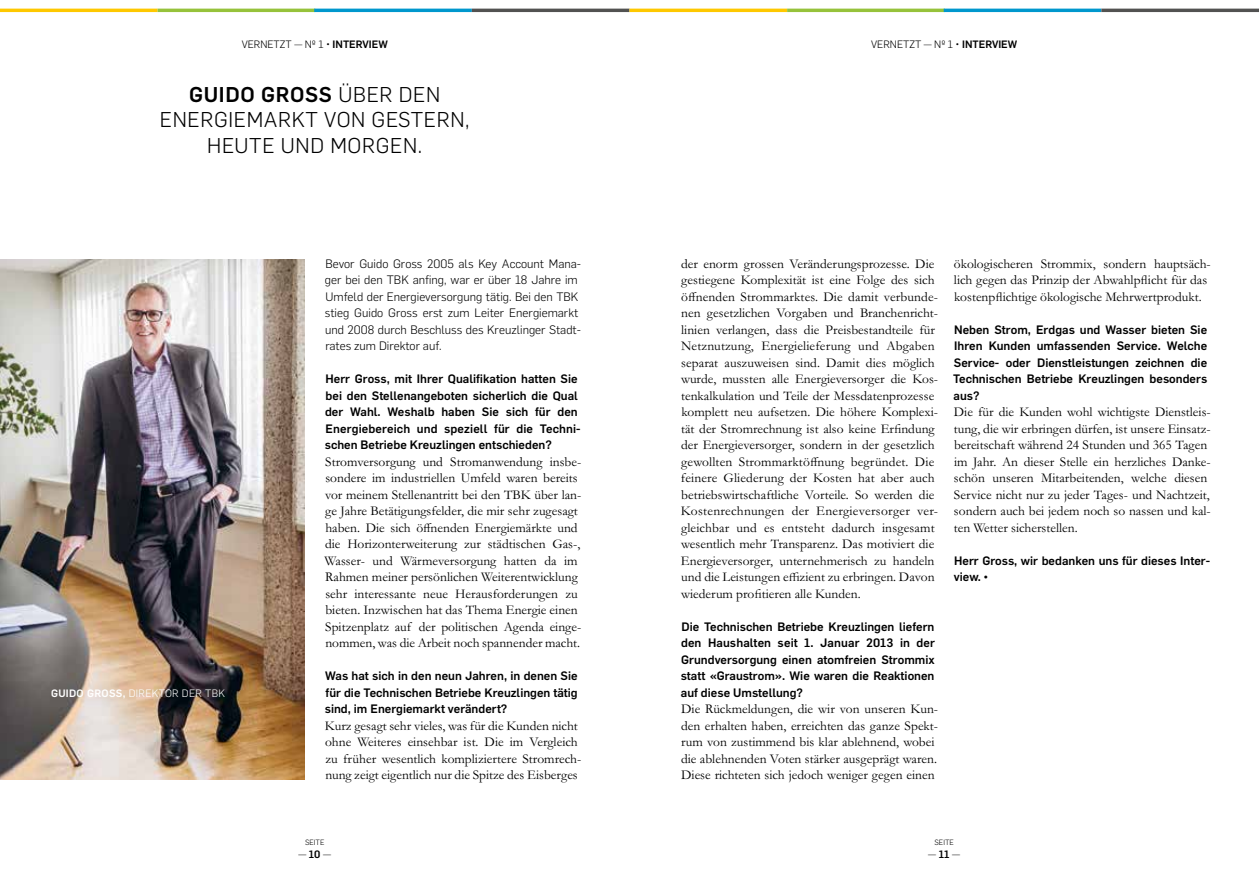
<style>
.page{position:relative;width:1259px;height:893px;background:#fff}
.page>*{position:absolute;margin:0;border:0;box-sizing:border-box;transform-origin:0 0}
.t1{font:300 21px/25.5px "Flama";letter-spacing:.03em;color:#000;text-align:center}
.t2{font:13.5px/16.5px "Garamond MT Pro";color:#000}
.t3{font:500 12px/16.5px "Flama";color:#000;text-align:justify}
.t4{font:300 12px/16.5px "Flama";color:#000}
.t5{font:300 10.5px "Flama";color:#000}
.t6{font:300 10.5px "Flama";letter-spacing:.03em;color:#fff}
.t7{font:300 7.5px "Flama";color:#000}
.s1{font-weight:500}
.s2{font-family:"Garamond MT Pro";font-weight:400}
</style>
<div class="page">
<img style="left:0;top:259px;width:305px;height:520px">
<hr style="left:0;top:9px;width:158px;height:3px;background:#fec800">
<hr style="left:158px;top:9px;width:157px;height:3px;background:#96c23b">
<hr style="left:314px;top:9px;width:158px;height:3px;background:#0097cd">
<hr style="left:472px;top:9px;width:157px;height:3px;background:#525251">
<hr style="left:629px;top:9px;width:158px;height:3px;background:#fec800">
<hr style="left:787px;top:9px;width:157px;height:3px;background:#96c23b">
<hr style="left:943px;top:9px;width:158px;height:3px;background:#0097cd">
<hr style="left:1101px;top:9px;width:158px;height:3px;background:#525251">
<p class="t5" style="left:242px;top:37px;width:148px">VERNETZT — Nº 1 • <span class="s1">INTERVIEW</span></p>
<p class="t5" style="left:871px;top:37px;width:148px">VERNETZT — Nº 1 • <span class="s1">INTERVIEW</span></p>
<h1 class="t1" style="left:160px;top:80px;width:311px"><span class="s1">GUIDO GROSS</span> ÜBER DEN<br>ENERGIEMARKT VON GESTERN,<br>HEUTE UND MORGEN.</h1>
<p class="t6" style="left:51px;top:686px;width:175px"><span class="s1">GUIDO GROSS,</span> DIREKTOR DER TBK</p>
<p class="t4" style="left:325px;top:255px;width:258px">Bevor Guido Gross 2005 als Key Account Mana&shy;ger bei den TBK anfing, war er über 18 Jahre im Umfeld der Energieversorgung tätig. Bei den TBK stieg Guido Gross erst zum Leiter Energiemarkt und 2008 durch Beschluss des Kreuzlinger Stadt&shy;rates zum Direktor auf.</p>
<p class="t3" style="left:325px;top:370px;width:257px;text-align:left">Herr Gross, mit Ihrer Qualifikation hatten Sie bei den Stellenangeboten sicherlich die Qual der Wahl. Weshalb haben Sie sich für den Energiebereich und speziell für die Techni&shy;schen Betriebe Kreuzlingen entschieden?</p>
<p class="t2" style="left:324px;top:454px;width:258px">Stromversorgung und Stromanwendung insbe&shy;sondere im industriellen Umfeld waren bereits vor meinem Stellenantritt bei den TBK über lan&shy;ge Jahre Betätigungsfelder, die mir sehr zugesagt haben. Die sich öffnenden Energiemärkte und die Horizonterweiterung zur städtischen Gas-, Wasser- und Wärmeversorgung hatten da im Rahmen meiner persönlichen Weiterentwicklung sehr interessante neue Herausforderungen zu bieten. Inzwischen hat das Thema Energie einen Spitzenplatz auf der politischen Agenda einge&shy;nommen, was die Arbeit noch spannender macht.</p>
<p class="t3" style="left:325px;top:667px;width:254px">Was hat sich in den neun Jahren, in denen Sie für die Technischen Betriebe Kreuzlingen tätig sind, im Energiemarkt verändert?</p>
<p class="t2" style="left:325px;top:718px;width:258px">Kurz gesagt sehr vieles, was für die Kunden nicht ohne Weiteres einsehbar ist. Die im Vergleich zu früher wesentlich kompliziertere Stromrech&shy;nung zeigt eigentlich nur die Spitze des Eisberges</p>
<p class="t7" style="left:305px;top:838px;width:21px">SEITE</p>
<p class="t5" style="left:298px;top:847px;width:34px">— <span class="s1">10</span> —</p>
<p class="t2" style="left:681px;top:256px;width:259px">der enorm grossen Veränderungsprozesse. Die gestiegene Komplexität ist eine Folge des sich öffnenden Strommarktes. Die damit verbunde&shy;nen gesetzlichen Vorgaben und Branchenricht&shy;linien verlangen, dass die Preisbestandteile für Netznutzung, Energielieferung und Abgaben separat auszuweisen sind. Damit dies möglich wurde, mussten alle Energieversorger die Kos&shy;tenkalkulation und Teile der Messdatenprozesse komplett neu aufsetzen. Die höhere Komplexi&shy;tät der Stromrechnung ist also keine Erfindung der Energieversorger, sondern in der gesetzlich gewollten Strommarktöffnung begründet. Die feinere Gliederung der Kosten hat aber auch betriebswirtschaftliche Vorteile. So werden die Kostenrechnungen der Energieversorger ver&shy;gleichbar und es entsteht dadurch insgesamt wesentlich mehr Transparenz. Das motiviert die Energieversorger, unternehmerisch zu handeln und die Leistungen effizient zu erbringen. Davon wiederum profitieren alle Kunden.</p>
<p class="t3" style="left:680px;top:617px;width:256px">Die Technischen Betriebe Kreuzlingen liefern den Haushalten seit 1. Januar 2013 in der Grundversorgung einen atomfreien Strommix statt «Graustrom». Wie waren die Reaktionen auf diese Umstellung?</p>
<p class="t2" style="left:681px;top:701px;width:259px">Die Rückmeldungen, die wir von unseren Kun&shy;den erhalten haben, erreichten das ganze Spekt&shy;rum von zustimmend bis klar ablehnend, wobei die ablehnenden Voten stärker ausgeprägt waren.<br>Diese richteten sich jedoch weniger gegen einen</p>
<p class="t2" style="left:954px;top:256px;width:258px">ökologischeren Strommix, sondern hauptsäch&shy;lich gegen das Prinzip der Abwahlpflicht für das kostenpflichtige ökologische Mehrwertprodukt.</p>
<p class="t3" style="left:953px;top:320px;width:256px">Neben Strom, Erdgas und Wasser bieten Sie Ihren Kunden umfassenden Service. Welche Service- oder Dienstleistungen zeichnen die Technischen Betriebe Kreuzlingen besonders aus?</p>
<p class="t2" style="left:954px;top:404px;width:258px">Die für die Kunden wohl wichtigste Dienstleis&shy;tung, die wir erbringen dürfen, ist unsere Einsatz&shy;bereitschaft während 24 Stunden und 365 Tagen im Jahr. An dieser Stelle ein herzliches Danke&shy;schön unseren Mitarbeitenden, welche diesen Service nicht nur zu jeder Tages- und Nachtzeit, sondern auch bei jedem noch so nassen und kal&shy;ten Wetter sicherstellen.</p>
<p class="t3" style="left:954px;top:551px;width:258px">Herr Gross, wir bedanken uns für dieses Inter&shy;view. <span class="s2">•</span></p>
<p class="t7" style="left:934px;top:838px;width:21px">SEITE</p>
<p class="t5" style="left:928px;top:847px;width:33px">— <span class="s1">11</span> —</p>
</div>
